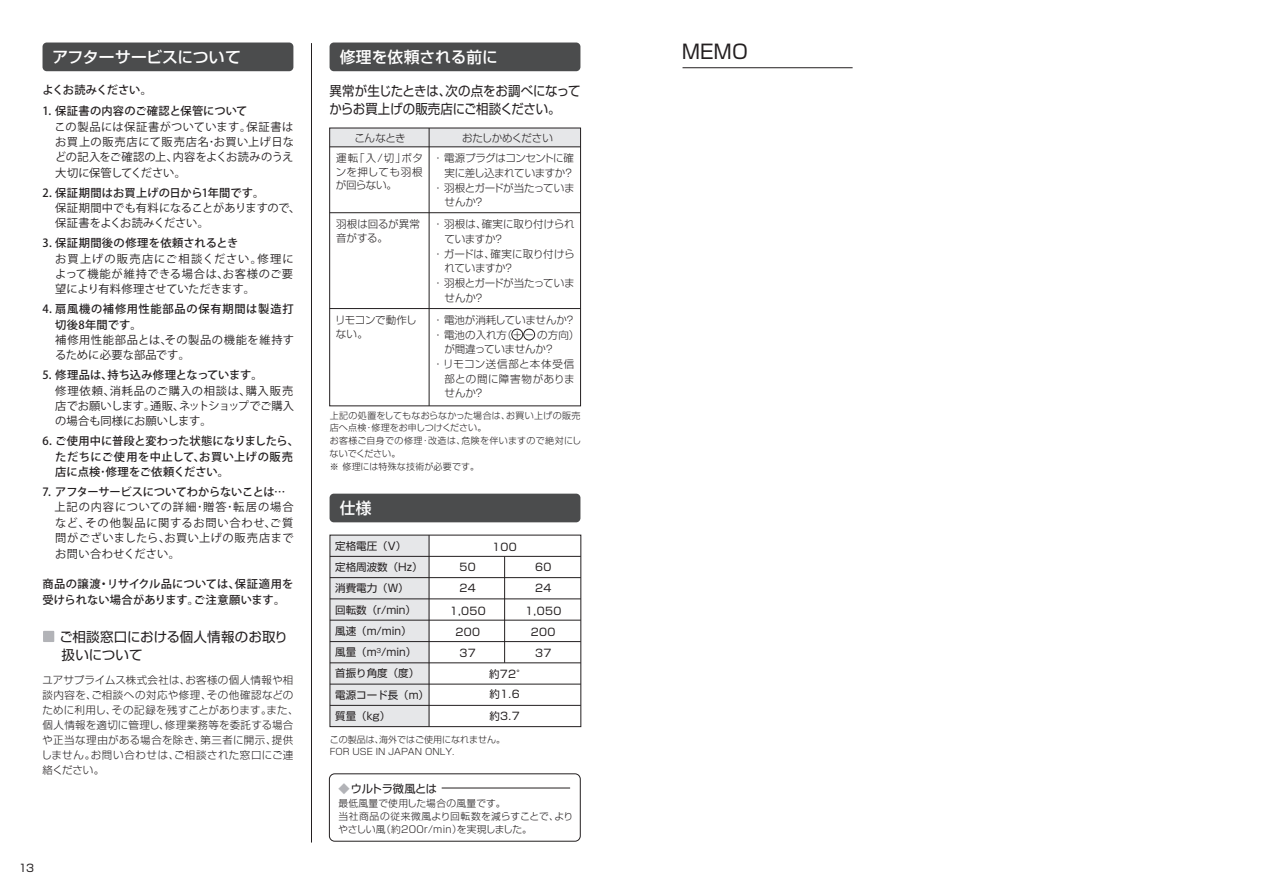
<style>
.page{position:relative;width:1263px;height:893px;background:#fff}
.page>*{position:absolute;margin:0;border:0;box-sizing:border-box;transform-origin:0 0}
.t1{font:19.5px "Shin Go Pro";color:#231f20}
.t2{font:500 15.75px "Shin Go Pro";color:#fff}
.t3{font:13.5px/18px "Shin Go Pro";letter-spacing:-.005em;color:#231f20;scale:.92 1}
.t4{font:13.5px/18px "Shin Go Pro";letter-spacing:-.005em;color:#231f20}
.t5{font:11.25px/15.5px "Koz Go Pro";letter-spacing:.02em;color:#231f20;text-align:justify}
.t6{font:500 11.25px/15.5px "Koz Go Pro";letter-spacing:.01em;color:#231f20}
.t7{font:11.25px/15.5px "Koz Go Pro";color:#231f20}
.t8{font:11.25px/15.5px "Koz Go Pro";letter-spacing:.04em;color:#231f20}
.t9{font:500 11.25px/15.5px "Koz Go Pro";letter-spacing:.06em;color:#231f20}
.t10{font:500 11.25px "Koz Go Pro";letter-spacing:-.015em;color:#231f20}
.t11{font:500 11.25px "Koz Go Pro";letter-spacing:-.01em;color:#231f20}
.t12{font:500 11.25px "Koz Go Pro";letter-spacing:.035em;color:#231f20}
.t13{font:500 11.25px "Koz Go Pro";letter-spacing:-.035em;color:#231f20}
.t14{font:11.25px "Shin Go Pro";letter-spacing:-.03em;color:#231f20}
.t15{font:300 10.5px/15px "Shin Go Pro";letter-spacing:-.005em;color:#231f20;text-align:justify}
.t16{font:10.5px/21.1px "Shin Go Pro";color:#231f20}
.t17{font:300 10.5px "Shin Go Pro";letter-spacing:.04em;color:#231f20}
.t18{font:300 10.5px/13.5px "Shin Go Pro";letter-spacing:-.03em;color:#231f20}
.t19{font:300 10.5px "Shin Go Pro";letter-spacing:-.035em;color:#231f20}
.t20{font:300 10.5px "Shin Go Pro";letter-spacing:-.045em;color:#231f20}
.t21{font:300 10.5px "Shin Go Pro";letter-spacing:-.025em;color:#231f20}
.t22{font:300 9.75px/12.8px "Shin Go Pro";letter-spacing:.03em;color:#231f20}
.t23{font:300 9px/12.8px "Shin Go Pro";letter-spacing:.01em;color:#231f20}
.s1{font-size:11.25px;color:#b2b3b7}
.s2{color:#b2b3b7}
</style>
<div class="page">
<div style="left:330px;top:494px;width:250px;height:28px;background:#4b4c4d;border-radius:4px"></div>
<div style="left:330px;top:535px;width:99px;height:191px;background:#e6e7e9"></div>
<div style="left:330px;top:535px;width:251px;height:192px;border:1px solid #231f20"></div>
<hr style="left:429px;top:535px;width:1px;height:191px;background:#231f20">
<hr style="left:330px;top:556px;width:251px;height:1px;background:#231f20">
<hr style="left:330px;top:577px;width:251px;height:1px;background:#231f20">
<hr style="left:330px;top:599px;width:251px;height:1px;background:#231f20">
<hr style="left:330px;top:620px;width:251px;height:1px;background:#231f20">
<hr style="left:330px;top:641px;width:251px;height:1px;background:#231f20">
<hr style="left:330px;top:663px;width:251px;height:1px;background:#231f20">
<hr style="left:330px;top:684px;width:251px;height:1px;background:#231f20">
<hr style="left:330px;top:705px;width:251px;height:1px;background:#231f20">
<hr style="left:504px;top:556px;width:1px;height:107px;background:#231f20">
<hr style="left:682px;top:67px;width:171px;height:1px;background:#231f20">
<hr style="left:311px;top:43px;width:1px;height:799px;background:#231f20">
<div style="left:43px;top:631px;width:11px;height:11px;border:2px solid #b2b3b7"></div>
<div style="left:43px;top:43px;width:250px;height:28px;background:#4b4c4d;border-radius:4px"></div>
<div style="left:330px;top:43px;width:250px;height:28px;background:#4b4c4d;border-radius:4px"></div>
<div style="left:330px;top:128px;width:250px;height:19px;background:#e6e7e9"></div>
<div style="left:329px;top:128px;width:252px;height:278px;border:1px solid #231f20"></div>
<hr style="left:429px;top:128px;width:1px;height:278px;background:#231f20">
<hr style="left:330px;top:147px;width:250px;height:1px;background:#231f20">
<hr style="left:330px;top:212px;width:250px;height:1px;background:#231f20">
<hr style="left:330px;top:308px;width:250px;height:1px;background:#231f20">
<div style="left:511px;top:329px;width:12px;height:11px;border:1px solid #231f20;border-radius:50%"></div>
<div style="left:523px;top:329px;width:12px;height:11px;border:1px solid #231f20;border-radius:50%"></div>
<div style="left:329px;top:773px;width:252px;height:69px;border:1px solid #231f20;border-radius:5px"></div>
<hr style="left:442px;top:788px;width:128px;height:1px;background:#231f20">
<h2 class="t2" style="left:52px;top:44px;width:190px">アフターサービスについて</h2>
<h2 class="t2" style="left:340px;top:44px;width:160px">修理を依頼される前に</h2>
<p class="t3" style="left:329px;top:80px;width:274px">異常が生じたときは､次の点をお調べになってからお買上げの販売店にご相談ください。</p>
<p class="t13" style="left:43px;top:83px;width:111px">よくお読みください。</p>
<p class="t6" style="left:43px;top:104px;width:206px">1. 保証書の内容のご確認と保管について</p>
<p class="t5" style="left:55px;top:119px;width:240px;text-indent:-13px">　この製品には保証書がついています。保証書はお買上の販売店にて販売店名･お買い上げ日などの記入をご確認の上、内容をよくお読みのうえ大切に保管してください。</p>
<p class="t6" style="left:43px;top:185px;width:223px">2. 保証期間はお買上げの日から1年間です。</p>
<p class="t7" style="left:55px;top:200px;width:241px">保証期間中でも有料になることがありますので､保証書をよくお読みください。</p>
<p class="t12" style="left:43px;top:236px;width:197px">3. 保証期間後の修理を依頼されるとき</p>
<p class="t5" style="left:55px;top:251px;width:240px">お買上げの販売店にご相談ください。修理によって機能が維持できる場合は､お客様のご要望により有料修理させていただきます。</p>
<p class="t9" style="left:55px;top:302px;width:240px;text-indent:-13px">4. 扇風機の補修用性能部品の保有期間は製造打切後8年間です。</p>
<p class="t8" style="left:55px;top:333px;width:240px">補修用性能部品とは､その製品の機能を維持するために必要な部品です。</p>
<p class="t11" style="left:43px;top:368px;width:222px">5. 修理品は、持ち込み修理となっています。</p>
<p class="t5" style="left:55px;top:383px;width:240px">修理依頼、消耗品のご購入の相談は、購入販売店でお願いします。通販、ネットショップでご購入の場合も同様にお願いします。</p>
<p class="t6" style="left:55px;top:434px;width:245px;text-indent:-13px">6. ご使用中に普段と変わった状態になりましたら、ただちにご使用を中止して､お買い上げの販売店に点検･修理をご依頼ください。</p>
<p class="t10" style="left:43px;top:485px;width:244px">7. アフターサービスについてわからないことは…</p>
<p class="t5" style="left:54px;top:500px;width:241px">上記の内容についての詳細･贈答･転居の場合など、その他製品に関するお問い合わせ､ご質問がございましたら､お買い上げの販売店までお問い合わせください。</p>
<p class="t6" style="left:43px;top:577px;width:252px">商品の譲渡・リサイクル品については、保証適用を受けられない場合があります。ご注意願います。</p>
<p class="t15" style="left:354px;top:129px;width:53px">こんなとき</p>
<p class="t19" style="left:462px;top:129px;width:92px">おたしかめください</p>
<p class="t15" style="left:336px;top:150px;width:89px;line-height:13.5px">運転「入/切」ボタンを押しても羽根が回らない。</p>
<p class="t20" style="left:433px;top:150px;width:143px">・ 電源プラグはコンセントに確</p>
<p class="t19" style="left:444px;top:164px;width:131px">実に差し込まれていますか？</p>
<p class="t21" style="left:433px;top:179px;width:143px">・ 羽根とガードが当たっていま</p>
<p class="t15" style="left:444px;top:194px;width:41px">せんか？</p>
<p class="t15" style="left:336px;top:216px;width:86px;line-height:13.5px">羽根は回るが異常音がする。</p>
<p class="t15" style="left:433px;top:216px;width:143px">・ 羽根は、確実に取り付けられ</p>
<p class="t15" style="left:444px;top:230px;width:61px">ていますか？</p>
<p class="t15" style="left:433px;top:245px;width:143px">・ ガードは、確実に取り付けら</p>
<p class="t15" style="left:444px;top:260px;width:71px">れていますか？</p>
<p class="t18" style="left:433px;top:275px;width:143px">・ 羽根とガードが当たっていま</p>
<p class="t15" style="left:445px;top:289px;width:41px">せんか？</p>
<p class="t15" style="left:433px;top:311px;width:144px">・ 電池が消耗していませんか？</p>
<p class="t15" style="left:433px;top:326px;width:148px">・ 電池の入れ方（＋ － の方向）</p>
<p class="t15" style="left:444px;top:341px;width:112px">が間違っていませんか？</p>
<p class="t17" style="left:433px;top:355px;width:143px">・ リモコン送信部と本体受信</p>
<p class="t17" style="left:445px;top:370px;width:132px">部との間に障害物がありま</p>
<p class="t15" style="left:445px;top:384px;width:41px">せんか？</p>
<p class="t18" style="left:335px;top:312px;width:83px">リモコンで動作しない。</p>
<p class="t23" style="left:330px;top:408px;width:253px">上記の処置をしてもなおらなかった場合は､お買い上げの販売店へ点検･修理をお申しつけください。<br>お客様ご自身での修理･改造は､危険を伴いますので絶対にしないでください。<br>※ 修理には特殊な技術が必要です。</p>
<h2 class="t2" style="left:340px;top:495px;width:33px">仕様</h2>
<p class="t16" style="left:335px;top:534px;width:95px">定格電圧（V）<br>定格周波数（Hz）消費電力（W）<br>回転数（r/min）風速（m/min）<br>風量（m<sup>3</sup>/min）首振り角度（度）電源コード長（m）質量（kg）</p>
<p class="t16" style="left:492px;top:535px;width:26px">100</p>
<p class="t16" style="left:460px;top:555px;width:18px">50</p>
<p class="t16" style="left:535px;top:555px;width:18px">60</p>
<p class="t16" style="left:460px;top:576px;width:18px">24</p>
<p class="t16" style="left:535px;top:576px;width:18px">24</p>
<p class="t16" style="left:450px;top:599px;width:38px">1,050</p>
<p class="t16" style="left:525px;top:599px;width:38px">1,050</p>
<p class="t16" style="left:455px;top:620px;width:26px">200</p>
<p class="t16" style="left:531px;top:620px;width:26px">200</p>
<p class="t16" style="left:460px;top:641px;width:18px">37</p>
<p class="t16" style="left:535px;top:641px;width:18px">37</p>
<p class="t4" style="left:43px;top:626px;width:247px"><span class="s1">■</span> ご相談窓口における個人情報のお取り　 扱いについて</p>
<p class="t16" style="left:489px;top:662px;width:40px">約72°</p>
<p class="t16" style="left:489px;top:705px;width:32px">約3.7</p>
<p class="t15" style="left:41px;top:671px;width:254px">ユアサプライムス株式会社は､お客様の個人情報や相談内容を､ご相談への対応や修理､その他確認などのために利用し､その記録を残すことがあります。また､個人情報を適切に管理し、修理業務等を委託する場合や正当な理由がある場合を除き､第三者に開示、提供しません。お問い合わせは、ご相談された窓口にご連絡ください。</p>
<p class="t16" style="left:489px;top:683px;width:32px">約1.6</p>
<p class="t23" style="left:330px;top:732px;width:186px;line-height:12px">この製品は､海外ではご使用になれません。　<br>FOR USE IN JAPAN ONLY.</p>
<p class="t14" style="left:338px;top:779px;width:100px"><span class="s2">◆</span>ウルトラ微風とは</p>
<p class="t22" style="left:338px;top:796px;width:237px">最低風量で使用した場合の風量です。<br>当社商品の従来微風より回転数を減らすことで、よりやさしい風（約200r/min）を実現しました。</p>
<p class="t16" style="left:19px;top:857px;width:17px">13</p>
<h1 class="t1" style="left:682px;top:35px;width:68px">MEMO</h1>
</div>
